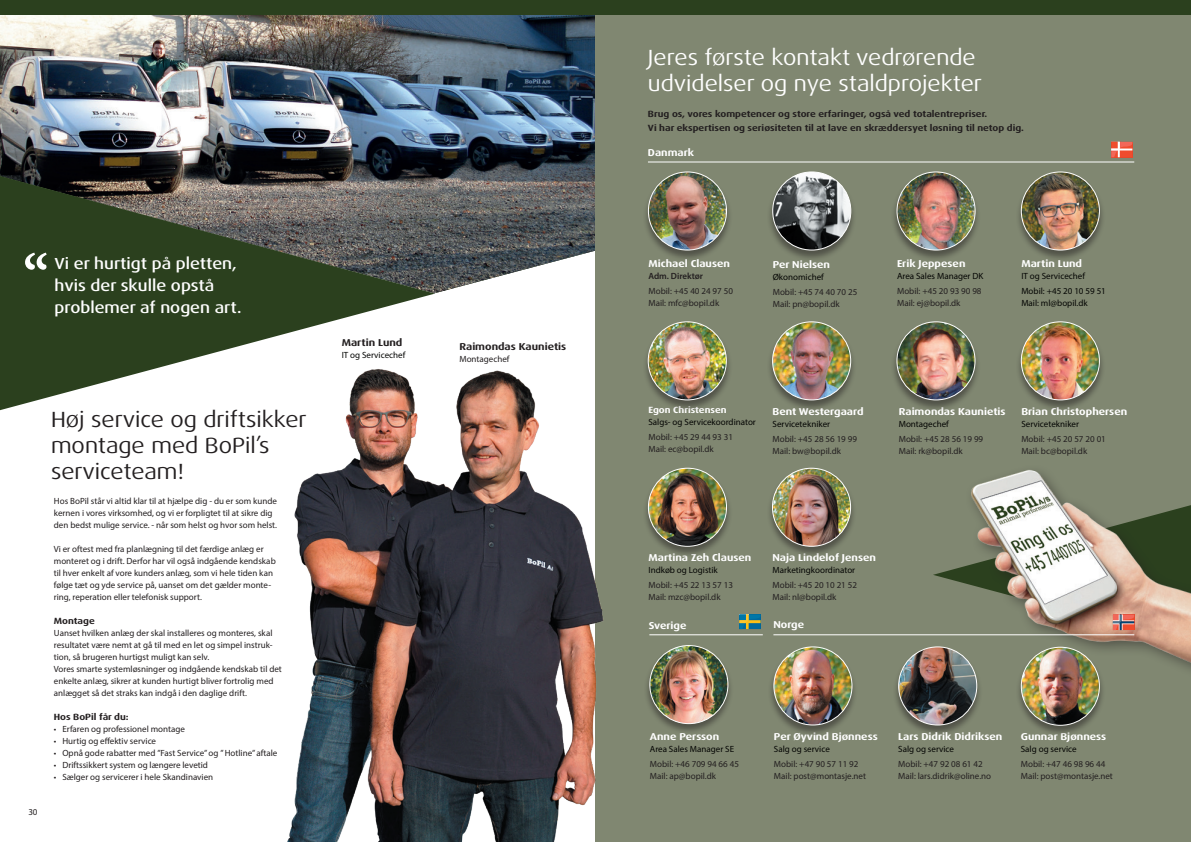
<style>
.page{position:relative;width:1191px;height:842px;background:#fff}
.page>*{position:absolute;margin:0;border:0;box-sizing:border-box;transform-origin:0 0}
.t1{font:700 60px "Minion Pro";color:#fff;scale:.95 1}
.t2{font:expanded 22px/26px "Dax Pro";color:#fff}
.t3{font:expanded 22px/26px "Dax Pro";color:#231f20}
.t4{font:500 expanded 16px/22px "Dax Pro";color:#fff}
.t5{font:700 expanded 10px "Dax Pro";color:#fff}
.t6{font:700 expanded 10px "Dax Pro";color:#231f20}
.t7{font:9px/12px "Myriad Pro";color:#231f20}
.t8{font:9px/15px "Myriad Pro";color:#040503}
.t9{font:700 expanded 9px/14px "Dax Pro";color:#231f20}
.t10{font:700 expanded 9px "Dax Pro";color:#fff}
.t11{font:600 9px "Myriad Pro";color:#231f20}
</style>
<div class="page">
<img style="left:0;top:14px;width:595px;height:279px">
<svg style="left:0;top:176px;width:435px;height:234px;fill:#2b401e"></svg>
<div style="left:0;top:0;width:595px;height:14px;background:#2b401e"></div>
<div style="left:595px;top:0;width:596px;height:842px;background:#808771"></div>
<div style="left:595px;top:0;width:596px;height:14px;background:#2b401e"></div>
<img style="left:255px;top:353px;width:410px;height:489px">
<div style="left:642px;top:171px;width:90px;height:90px;background:#231f20;opacity:.5"></div>
<img style="left:648px;top:172px;width:78px;height:78px;border-radius:39px">
<div style="left:648px;top:171px;width:79px;height:79px;border:1px solid #fff;border-radius:50%"></div>
<div style="left:642px;top:321px;width:90px;height:90px;background:#231f20;opacity:.5"></div>
<img style="left:648px;top:322px;width:78px;height:78px;border-radius:39px">
<div style="left:648px;top:321px;width:79px;height:79px;border:1px solid #fff;border-radius:50%"></div>
<div style="left:766px;top:171px;width:90px;height:90px;background:#231f20;opacity:.5"></div>
<img style="left:772px;top:172px;width:79px;height:78px;border-radius:39px">
<div style="left:772px;top:171px;width:79px;height:79px;border:1px solid #fff;border-radius:50%"></div>
<div style="left:766px;top:321px;width:90px;height:90px;background:#231f20;opacity:.5"></div>
<img style="left:772px;top:322px;width:78px;height:78px;border-radius:39px">
<div style="left:772px;top:321px;width:79px;height:79px;border:1px solid #fff;border-radius:50%"></div>
<div style="left:891px;top:171px;width:90px;height:90px;background:#231f20;opacity:.5"></div>
<img style="left:897px;top:172px;width:78px;height:78px;border-radius:39px">
<div style="left:896px;top:171px;width:79px;height:79px;border:1px solid #fff;border-radius:50%"></div>
<div style="left:891px;top:321px;width:90px;height:90px;background:#231f20;opacity:.5"></div>
<img style="left:897px;top:322px;width:78px;height:78px;border-radius:39px">
<div style="left:896px;top:321px;width:79px;height:79px;border:1px solid #fff;border-radius:50%"></div>
<div style="left:1015px;top:171px;width:90px;height:90px;background:#231f20;opacity:.5"></div>
<img style="left:1021px;top:172px;width:78px;height:78px;border-radius:39px">
<div style="left:1020px;top:171px;width:79px;height:79px;border:1px solid #fff;border-radius:50%"></div>
<div style="left:1015px;top:321px;width:90px;height:90px;background:#231f20;opacity:.5"></div>
<img style="left:1021px;top:322px;width:78px;height:78px;border-radius:39px">
<div style="left:1020px;top:321px;width:79px;height:79px;border:1px solid #fff;border-radius:50%"></div>
<div style="left:642px;top:467px;width:90px;height:90px;background:#231f20;opacity:.5"></div>
<img style="left:648px;top:468px;width:78px;height:78px;border-radius:39px">
<div style="left:648px;top:468px;width:79px;height:79px;border:1px solid #fff;border-radius:50%"></div>
<div style="left:766px;top:467px;width:90px;height:90px;background:#231f20;opacity:.5"></div>
<img style="left:772px;top:468px;width:78px;height:78px;border-radius:39px">
<div style="left:772px;top:468px;width:79px;height:79px;border:1px solid #fff;border-radius:50%"></div>
<div style="left:644px;top:645px;width:90px;height:90px;background:#231f20;opacity:.5"></div>
<img style="left:650px;top:645px;width:78px;height:79px;border-radius:39px">
<div style="left:649px;top:645px;width:79px;height:79px;border:1px solid #fff;border-radius:50%"></div>
<hr style="left:649px;top:634px;width:114px;height:1px;background:#fff">
<hr style="left:648px;top:162px;width:486px;height:1px;background:#fff">
<svg style="left:739px;top:614px;width:21px;height:15px"></svg>
<svg style="left:1111px;top:142px;width:21px;height:15px"></svg>
<img style="left:971px;top:470px;width:220px;height:200px">
<div style="left:768px;top:646px;width:90px;height:90px;background:#231f20;opacity:.5"></div>
<img style="left:774px;top:647px;width:78px;height:78px;border-radius:39px">
<div style="left:773px;top:646px;width:79px;height:79px;border:1px solid #fff;border-radius:50%"></div>
<div style="left:892px;top:646px;width:90px;height:90px;background:#231f20;opacity:.5"></div>
<img style="left:898px;top:647px;width:78px;height:78px;border-radius:39px">
<div style="left:898px;top:646px;width:79px;height:79px;border:1px solid #fff;border-radius:50%"></div>
<div style="left:1015px;top:646px;width:90px;height:90px;background:#231f20;opacity:.5"></div>
<img style="left:1021px;top:647px;width:78px;height:78px;border-radius:39px">
<div style="left:1020px;top:647px;width:79px;height:79px;border:1px solid #fff;border-radius:50%"></div>
<hr style="left:773px;top:634px;width:361px;height:1px;background:#fff">
<svg style="left:933px;top:505px;width:258px;height:139px"></svg>
<h1 class="t1" style="left:23px;top:234px;width:28px">“</h1>
<h3 class="t4" style="left:55px;top:253px;width:189px">Vi er hurtigt på pletten, hvis der skulle opstå problemer af nogen art.</h3>
<p class="t7" style="left:28px;top:805px;width:11px">30</p>
<h2 class="t3" style="left:51px;top:407px;width:257px">Høj service og driftsikker montage med BoPil’s serviceteam!</h2>
<p class="t7" style="left:54px;top:495px;width:225px">Hos BoPil står vi altid klar til at hjælpe dig - du er som kunde kernen i vores virksomhed, og vi er forpligtet til at sikre dig den bedst mulige service. - når som helst og hvor som helst.</p>
<p class="t7" style="left:54px;top:543px;width:223px">Vi er oftest med fra planlægning til det færdige anlæg er monteret og i drift. Derfor har vil også indgående kendskab til hver enkelt af vore kunders anlæg, som vi hele tiden kan følge tæt og yde service på, uanset om det gælder monte&shy;ring, reperation eller telefonisk support.</p>
<p class="t9" style="left:54px;top:614px;width:42px">Montage</p>
<p class="t7" style="left:54px;top:627px;width:229px">Uanset hvilken anlæg der skal installeres og monteres, skal resultatet være nemt at gå til med en let og simpel instruk&shy;tion, så brugeren hurtigst muligt kan selv.<br>Vores smarte systemløsninger og indgående kendskab til det enkelte anlæg, sikrer at kunden hurtigt bliver fortrolig med anlægget så det straks kan indgå i den daglige drift.</p>
<p class="t9" style="left:54px;top:710px;width:76px">Hos BoPil får du:</p>
<p class="t7" style="left:54px;top:723px;width:133px">• Erfaren og professionel montage</p>
<p class="t7" style="left:54px;top:735px;width:104px">• Hurtig og effektiv service</p>
<p class="t7" style="left:54px;top:747px;width:225px">• Opnå gode rabatter med ”Fast Service” og ” Hotline” aftale</p>
<p class="t7" style="left:54px;top:759px;width:156px">• Driftssikkert system og længere levetid</p>
<p class="t7" style="left:54px;top:771px;width:161px">• Sælger og servicerer i hele Skandinavien</p>
<p class="t6" style="left:342px;top:336px;width:62px">Martin Lund</p>
<p class="t8" style="left:342px;top:347px;width:65px">IT og Servicechef</p>
<p class="t6" style="left:459px;top:340px;width:108px">Raimondas Kaunietis</p>
<p class="t7" style="left:459px;top:353px;width:52px">Montagechef</p>
<h2 class="t2" style="left:648px;top:44px;width:335px">Jeres første kontakt vedrørende udvidelser og nye staldprojekter</h2>
<p class="t9" style="left:648px;top:107px;width:377px">Brug os, vores kompetencer og store erfaringer, også ved totalentrepriser.<br>Vi har ekspertisen og seriøsiteten til at lave en skræddersyet løsning til netop dig.</p>
<p class="t5" style="left:648px;top:146px;width:48px">Danmark</p>
<p class="t5" style="left:648px;top:257px;width:83px">Michael Clausen</p>
<p class="t11" style="left:648px;top:270px;width:56px">Adm. Direktør</p>
<p class="t7" style="left:648px;top:285px;width:86px">Mobil: +45 40 24 97 50<br>Mail: mfc@bopil.dk</p>
<p class="t5" style="left:772px;top:258px;width:59px">Per Nielsen</p>
<p class="t8" style="left:772px;top:269px;width:53px">Økonomichef</p>
<p class="t7" style="left:772px;top:285px;width:86px">Mobil: +45 74 40 70 25<br>Mail: pn@bopil.dk</p>
<p class="t5" style="left:897px;top:257px;width:70px">Erik Jeppesen</p>
<p class="t8" style="left:897px;top:268px;width:88px">Area Sales Manager DK</p>
<p class="t7" style="left:897px;top:285px;width:86px">Mobil: +45 20 93 90 98<br>Mail: ej@bopil.dk</p>
<p class="t5" style="left:1021px;top:257px;width:62px">Martin Lund</p>
<p class="t8" style="left:1021px;top:268px;width:86px">IT og Servicechef<br>Mobil: +45 20 10 59 51</p>
<p class="t8" style="left:1021px;top:295px;width:68px">Mail: ml@bopil.dk</p>
<p class="t10" style="left:648px;top:404px;width:80px">Egon Christensen</p>
<p class="t8" style="left:648px;top:414px;width:109px">Salgs- og Servicekoordinator</p>
<p class="t7" style="left:648px;top:431px;width:86px">Mobil: +45 29 44 93 31<br>Mail: ec@bopil.dk</p>
<p class="t5" style="left:772px;top:405px;width:92px">Bent Westergaard</p>
<p class="t8" style="left:772px;top:416px;width:59px">Servicetekniker</p>
<p class="t7" style="left:772px;top:433px;width:86px">Mobil: +45 28 56 19 99<br>Mail: bw@bopil.dk</p>
<p class="t5" style="left:898px;top:405px;width:108px">Raimondas Kaunietis</p>
<p class="t8" style="left:898px;top:416px;width:52px">Montagechef</p>
<p class="t7" style="left:898px;top:433px;width:86px">Mobil: +45 28 56 19 99<br>Mail: rk@bopil.dk</p>
<p class="t5" style="left:1021px;top:405px;width:107px">Brian Christophersen</p>
<p class="t8" style="left:1021px;top:416px;width:59px">Servicetekniker</p>
<p class="t7" style="left:1021px;top:433px;width:86px">Mobil: +45 20 57 20 01<br>Mail: bc@bopil.dk</p>
<p class="t5" style="left:648px;top:551px;width:104px">Martina Zeh Clausen</p>
<p class="t8" style="left:648px;top:562px;width:71px">Indkøb og Logistik</p>
<p class="t7" style="left:648px;top:579px;width:86px">Mobil: +45 22 13 57 13<br>Mail: mzc@bopil.dk</p>
<p class="t5" style="left:772px;top:551px;width:105px">Naja Lindelof Jensen</p>
<p class="t8" style="left:772px;top:562px;width:84px">Marketingkoordinator</p>
<p class="t7" style="left:772px;top:579px;width:86px">Mobil: +45 20 10 21 52<br>Mail: nl@bopil.dk</p>
<p class="t5" style="left:648px;top:619px;width:39px">Sverige</p>
<p class="t5" style="left:773px;top:618px;width:32px">Norge</p>
<p class="t5" style="left:650px;top:730px;width:71px">Anne Persson</p>
<p class="t8" style="left:650px;top:741px;width:86px">Area Sales Manager SE</p>
<p class="t7" style="left:650px;top:758px;width:91px">Mobil: +46 709 94 66 45<br>Mail: ap@bopil.dk</p>
<p class="t5" style="left:774px;top:730px;width:105px">Per Øyvind Bjønness</p>
<p class="t8" style="left:774px;top:741px;width:57px">Salg og service</p>
<p class="t7" style="left:774px;top:758px;width:94px">Mobil: +47 90 57 11 92<br>Mail: post@montasje.net</p>
<p class="t5" style="left:898px;top:730px;width:106px">Lars Didrik Didriksen</p>
<p class="t8" style="left:898px;top:741px;width:57px">Salg og service</p>
<p class="t7" style="left:898px;top:758px;width:94px">Mobil: +47 92 08 61 42<br>Mail: lars.didrik@oline.no</p>
<p class="t5" style="left:1020px;top:730px;width:87px">Gunnar Bjønness</p>
<p class="t8" style="left:1020px;top:741px;width:57px">Salg og service</p>
<p class="t7" style="left:1020px;top:758px;width:94px">Mobil: +47 46 98 96 44<br>Mail: post@montasje.net</p>
</div>
